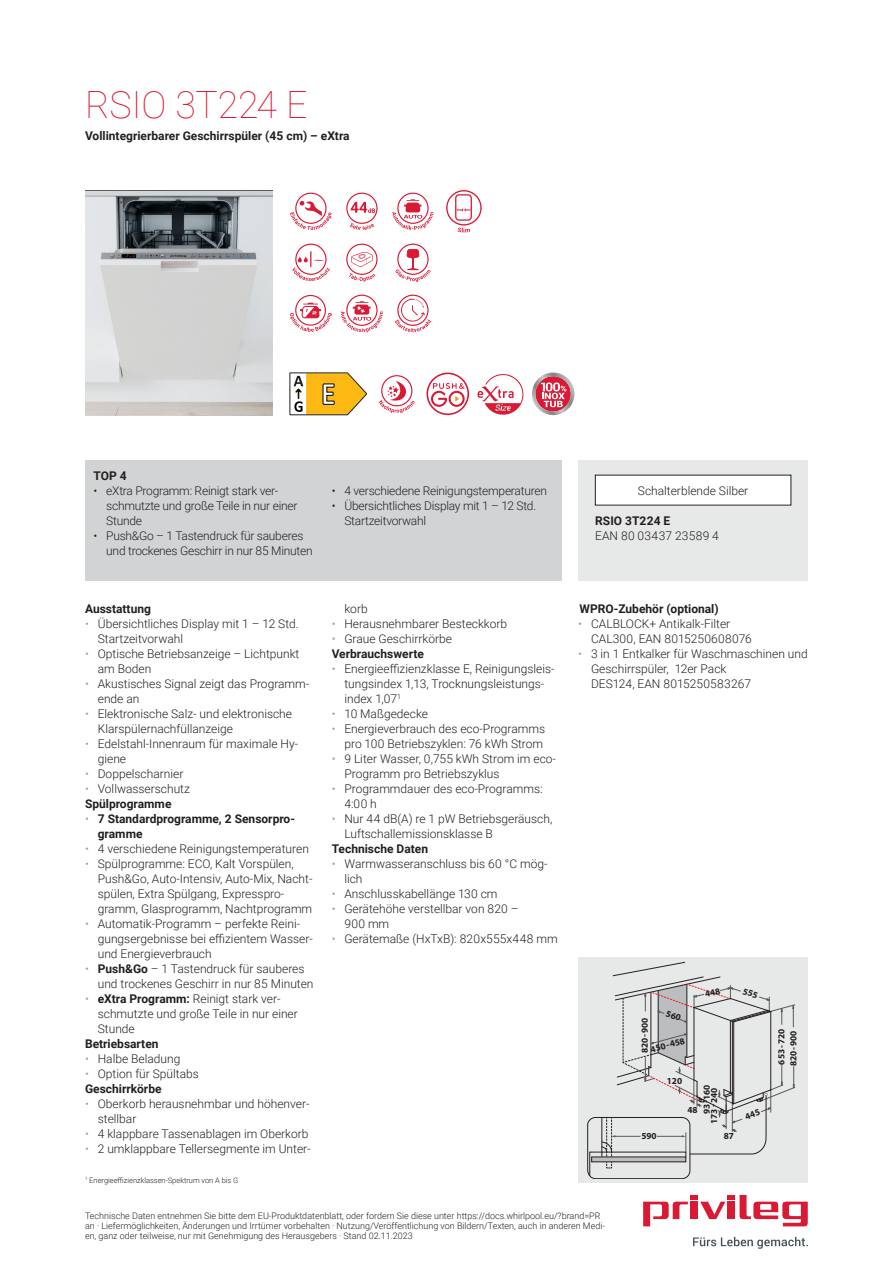
<style>
.page{position:relative;width:893px;height:1263px;background:#fff}
.page>*{position:absolute;margin:0;border:0;box-sizing:border-box;transform-origin:0 0}
.t1{font:100 37.5px "Roboto";color:#da1935}
.t2{font:300 12px/15px "Roboto";color:#231f20}
.t3{font:300 12px/15px "Roboto";letter-spacing:-.02em;color:#231f20}
.t4{font:700 12px/15px "Roboto";color:#231f20}
.t5{font:300 12px "Roboto";letter-spacing:.02em;color:#231f20}
.t6{font:700 9.3px/11.9px "Myriad Pro";color:#231f20}
.t7{font:700 9.15px "Myriad Pro";color:#231f20}
.t8{font:300 9px/9.8px "Roboto";color:#231f20}
.t9{font:300 7.5px "Roboto";color:#231f20}
.s1{color:#9ea0a2}
.s2{font-weight:700}
.s3{font-weight:300;color:#9ea0a2}
</style>
<div class="page">
<svg style="left:643px;top:1195px;width:165px;height:31px"></svg>
<div style="left:728px;top:1201px;width:7px;height:18px;background:#da1935"></div>
<div style="left:691px;top:1201px;width:7px;height:18px;background:#da1935"></div>
<svg style="left:693px;top:1237px;width:115px;height:12px"></svg>
<img style="left:85px;top:190px;width:188px;height:225px">
<svg style="left:290px;top:192px;width:42px;height:39px"></svg>
<svg style="left:292px;top:243px;width:38px;height:39px"></svg>
<svg style="left:290px;top:294px;width:43px;height:38px"></svg>
<svg style="left:346px;top:192px;width:32px;height:38px"></svg>
<svg style="left:346px;top:243px;width:32px;height:39px"></svg>
<svg style="left:341px;top:294px;width:42px;height:39px"></svg>
<svg style="left:392px;top:192px;width:42px;height:38px"></svg>
<svg style="left:395px;top:243px;width:36px;height:39px"></svg>
<svg style="left:395px;top:294px;width:37px;height:39px"></svg>
<svg style="left:446px;top:190px;width:36px;height:43px"></svg>
<svg style="left:290px;top:373px;width:77px;height:42px"></svg>
<svg style="left:378px;top:375px;width:37px;height:39px"></svg>
<svg style="left:426px;top:373px;width:43px;height:42px"></svg>
<svg style="left:478px;top:374px;width:45px;height:41px"></svg>
<svg style="left:532px;top:373px;width:42px;height:42px"></svg>
<div style="left:85px;top:460px;width:476px;height:120px;background:#d1d3d4"></div>
<div style="left:578px;top:460px;width:230px;height:120px;background:#e7e8e8"></div>
<div style="left:595px;top:475px;width:196px;height:30px;background:#fff"></div>
<div style="left:578px;top:958px;width:230px;height:225px;background:#e7e8e8"></div>
<svg style="left:587px;top:962px;width:208px;height:217px"></svg>
<h1 class="t1" style="left:85px;top:78px;width:224px">RSIO 3T224 E</h1>
<p class="t4" style="left:85px;top:128px;width:266px">Vollintegrierbarer Geschirrspüler (45 cm) – eXtra</p>
<p class="t4" style="left:94px;top:467px;width:35px">TOP 4</p>
<p class="t3" style="left:106px;top:482px;width:193px;text-indent:-13px">• eXtra Programm: Reinigt stark ver&shy;schmutzte und große Teile in nur einer<br>Stunde</p>
<p class="t3" style="left:106px;top:527px;width:208px;text-indent:-13px">• Push&amp;Go – 1 Tastendruck für sauberes und trockenes Geschirr in nur 85 Minuten</p>
<p class="t3" style="left:332px;top:482px;width:217px">• 4 verschiedene Reinigungstemperaturen</p>
<p class="t3" style="left:344px;top:497px;width:193px;text-indent:-13px">• Übersichtliches Display mit 1 – 12 Std.<br>Startzeitvorwahl</p>
<p class="t4" style="left:85px;top:601px;width:67px">Ausstattung</p>
<p class="t2" style="left:98px;top:616px;width:202px;text-indent:-13px"><span class="s1">•</span> Übersichtliches Display mit 1 – 12 Std.<br>Startzeitvorwahl</p>
<p class="t2" style="left:98px;top:646px;width:203px;text-indent:-13px"><span class="s1">•</span> Optische Betriebsanzeige – Lichtpunkt am Boden</p>
<p class="t2" style="left:98px;top:676px;width:213px;text-indent:-13px"><span class="s1">•</span> Akustisches Signal zeigt das Programm&shy;ende an</p>
<p class="t2" style="left:98px;top:706px;width:196px;text-indent:-13px"><span class="s1">•</span> Elektronische Salz- und elektronische<br>Klarspülernachfüllanzeige</p>
<p class="t2" style="left:98px;top:736px;width:202px;text-indent:-13px"><span class="s1">•</span> Edelstahl-Innenraum für maximale Hy&shy;giene</p>
<p class="t2" style="left:85px;top:766px;width:100px"><span class="s1">•</span> Doppelscharnier</p>
<p class="t2" style="left:85px;top:781px;width:106px"><span class="s1">•</span> Vollwasserschutz<br><span class="s2">Spülprogramme</span></p>
<p class="t4" style="left:98px;top:811px;width:199px;text-indent:-13px"><span class="s3">•</span> 7 Standardprogramme, 2 Sensorpro&shy;gramme</p>
<p class="t2" style="left:85px;top:841px;width:225px"><span class="s1">•</span> 4 verschiedene Reinigungstemperaturen</p>
<p class="t2" style="left:98px;top:856px;width:216px;text-indent:-13px"><span class="s1">•</span> Spülprogramme: ECO, Kalt Vorspülen, Push&amp;Go, Auto-Intensiv, Auto-Mix, Nacht&shy;spülen, Extra Spülgang, Expresspro&shy;gramm, Glasprogramm, Nachtprogramm</p>
<p class="t2" style="left:98px;top:916px;width:217px;text-indent:-13px"><span class="s1">•</span> Automatik-Programm – perfekte Reini&shy;gungsergebnisse bei effizientem Wasser&shy;und Energieverbrauch</p>
<p class="t2" style="left:98px;top:961px;width:217px;text-indent:-13px"><span class="s1">•</span> <span class="s2">Push&amp;Go</span> – 1 Tastendruck für sauberes und trockenes Geschirr in nur 85 Minuten</p>
<p class="t2" style="left:98px;top:991px;width:202px;text-indent:-13px"><span class="s1">•</span> <span class="s2">eXtra Programm:</span> Reinigt stark ver&shy;schmutzte und große Teile in nur einer<br>Stunde</p>
<p class="t4" style="left:85px;top:1036px;width:75px">Betriebsarten</p>
<p class="t2" style="left:85px;top:1051px;width:97px"><span class="s1">•</span> Halbe Beladung</p>
<p class="t2" style="left:85px;top:1066px;width:115px"><span class="s1">•</span> Option für Spültabs<br><span class="s2">Geschirrkörbe</span></p>
<p class="t2" style="left:98px;top:1096px;width:213px;text-indent:-13px"><span class="s1">•</span> Oberkorb herausnehmbar und höhenver&shy;stellbar</p>
<p class="t2" style="left:85px;top:1126px;width:225px"><span class="s1">•</span> 4 klappbare Tassenablagen im Oberkorb</p>
<p class="t2" style="left:85px;top:1141px;width:227px"><span class="s1">•</span> 2 umklappbare Tellersegmente im Unter-</p>
<p class="t9" style="left:85px;top:1175px;width:155px"><sup>1</sup> Energieeffizienzklassen-Spektrum von A bis G</p>
<p class="t2" style="left:344px;top:601px;width:25px">korb</p>
<p class="t2" style="left:332px;top:616px;width:177px"><span class="s1">•</span> Herausnehmbarer Besteckkorb</p>
<p class="t2" style="left:332px;top:631px;width:122px"><span class="s1">•</span> Graue Geschirrkörbe<br><span class="s2">Verbrauchswerte</span></p>
<p class="t2" style="left:344px;top:661px;width:212px;text-indent:-13px"><span class="s1">•</span> Energieeffizienzklasse E, Reinigungsleis&shy;tungsindex 1,13, Trocknungsleistungs&shy;index 1,07<sup>1</sup></p>
<p class="t2" style="left:332px;top:706px;width:98px"><span class="s1">•</span> 10 Maßgedecke</p>
<p class="t2" style="left:332px;top:721px;width:215px;text-align:right"><span class="s1">•</span> Energieverbrauch des eco-Programms pro 100 Betriebszyklen: 76 kWh Strom</p>
<p class="t2" style="left:344px;top:751px;width:213px;text-indent:-13px"><span class="s1">•</span> 9 Liter Wasser, 0,755 kWh Strom im eco-<br>Programm pro Betriebszyklus</p>
<p class="t2" style="left:344px;top:781px;width:200px;text-indent:-13px"><span class="s1">•</span> Programmdauer des eco-Programms:<br>4:00 h</p>
<p class="t2" style="left:344px;top:811px;width:209px;text-indent:-13px"><span class="s1">•</span> Nur 44 dB(A) re 1 pW Betriebsgeräusch,<br>Luftschallemissionsklasse B</p>
<p class="t4" style="left:332px;top:841px;width:98px">Technische Daten</p>
<p class="t2" style="left:344px;top:856px;width:205px;text-indent:-13px"><span class="s1">•</span> Warmwasseranschluss bis 60 °C mög&shy;lich</p>
<p class="t2" style="left:332px;top:886px;width:167px"><span class="s1">•</span> Anschlusskabellänge 130 cm</p>
<p class="t2" style="left:344px;top:901px;width:176px;text-indent:-13px"><span class="s1">•</span> Gerätehöhe verstellbar von 820 –<br>900 mm</p>
<p class="t2" style="left:332px;top:931px;width:228px"><span class="s1">•</span> Gerätemaße (HxTxB): 820x555x448 mm</p>
<p class="t2" style="left:638px;top:482px;width:112px">Schalterblende Silber</p>
<p class="t4" style="left:595px;top:513px;width:77px">RSIO 3T224 E</p>
<p class="t5" style="left:595px;top:527px;width:125px">EAN 80 03437 23589 4</p>
<p class="t4" style="left:579px;top:601px;width:141px">WPRO-Zubehör (optional)</p>
<p class="t2" style="left:591px;top:616px;width:162px;text-indent:-13px"><span class="s1">•</span> CALBLOCK+ Antikalk-Filter<br>CAL300, EAN 8015250608076</p>
<p class="t2" style="left:591px;top:646px;width:218px;text-indent:-13px"><span class="s1">•</span> 3 in 1 Entkalker für Waschmaschinen und<br>Geschirrspüler, 12er Pack<br>DES124, EAN 8015250583267</p>
<p class="t6" style="left:638px;top:1053px;width:37px;rotate:-90deg">820-900</p>
<p class="t7" style="left:649px;top:1044px;width:37px;rotate:-15deg">450-458</p>
<p class="t6" style="left:641px;top:1130px;width:17px">590</p>
<p class="t6" style="left:667px;top:1074px;width:17px">120</p>
<p class="t6" style="left:700px;top:1114px;width:31px;rotate:-90deg">93 -160</p>
<p class="t6" style="left:708px;top:1124px;width:38px;rotate:-90deg">173 -240</p>
<p class="t6" style="left:687px;top:1104px;width:12px">48</p>
<p class="t6" style="left:724px;top:1130px;width:12px">87</p>
<p class="t6" style="left:775px;top:1066px;width:38px;rotate:-90deg">653-720<br>820-900</p>
<p class="t8" style="left:85px;top:1211px;width:521px">Technische Daten entnehmen Sie bitte dem EU-Produktdatenblatt, oder fordern Sie diese unter https://docs.whirlpool.eu/?brand=PR an · Liefermöglichkeiten, Änderungen und Irrtümer vorbehalten · Nutzung/Veröffentlichung von Bildern/Texten, auch in anderen Medi&shy;en, ganz oder teilweise, nur mit Genehmigung des Herausgebers · Stand 02.11.2023</p>
</div>
